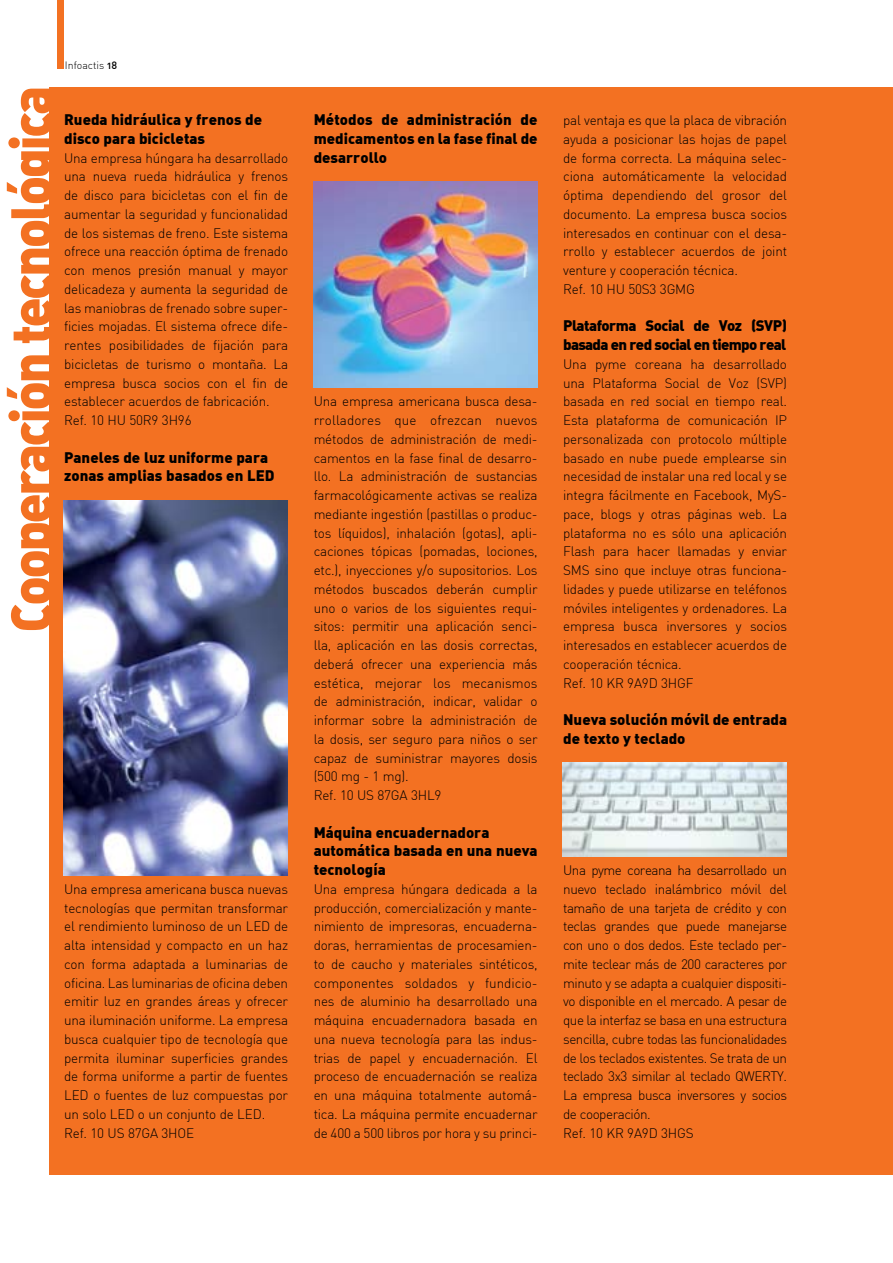
<style>
.page{position:relative;width:893px;height:1263px;background:#fff}
.page>*{position:absolute;margin:0;border:0;box-sizing:border-box;transform-origin:0 0}
.t1{font:900 57px "DIN Alternate";letter-spacing:-.05em;color:#f37122;scale:.95 1}
.t2{font:900 15px/18.8px "DIN Alternate";color:#000}
.t3{font:900 15px/18.8px "DIN Alternate";letter-spacing:-.045em;color:#000}
.t4{font:300 13.5px/18.8px "DIN";letter-spacing:-.015em;color:#000}
.t5{font:300 13.5px/18.8px "DIN";letter-spacing:-.035em;color:#000}
.t6{font:300 10.5px "DIN Alternate";color:#000}
.s1{font-weight:500}
</style>
<div class="page">
<div style="left:57px;top:0;width:7px;height:69px;background:#f37122"></div>
<div style="left:49px;top:87px;width:844px;height:1088px;background:#f37122"></div>
<img style="left:64px;top:500px;width:224px;height:375px">
<img style="left:314px;top:182px;width:223px;height:206px">
<img style="left:563px;top:762px;width:224px;height:94px">
<p class="t6" style="left:65px;top:59px;width:53px">Infoactis <span class="s1">18</span></p>
<h1 class="t1" style="left:-7px;top:633px;width:577px;rotate:-90deg">Cooperación tecnológica</h1>
<p class="t2" style="left:64px;top:109px;width:199px">Rueda hidráulica y frenos de disco para bicicletas</p>
<p class="t4" style="left:64px;top:148px;width:225px">Una empresa húngara ha desarrollado una nueva rueda hidráulica y frenos de disco para bicicletas con el fin de aumentar la seguridad y funcionalidad de los sistemas de freno. Este sistema ofrece una reacción óptima de frenado con menos presión manual y mayor delicadeza y aumenta la seguridad de las maniobras de frenado sobre super&shy;ficies mojadas. El sistema ofrece dife&shy;rentes posibilidades de fijación para bicicletas de turismo o montaña. La empresa busca socios con el fin de establecer acuerdos de fabricación.<br>Ref. 10 HU 50R9 3H96</p>
<p class="t2" style="left:64px;top:447px;width:212px">Paneles de luz uniforme para zonas amplias basados en LED</p>
<p class="t4" style="left:64px;top:879px;width:225px">Una empresa americana busca nuevas tecnologías que permitan transformar el rendimiento luminoso de un LED de alta intensidad y compacto en un haz con forma adaptada a luminarias de oficina. Las luminarias de oficina deben emitir luz en grandes áreas y ofrecer una iluminación uniforme. La empresa busca cualquier tipo de tecnología que permita iluminar superficies grandes de forma uniforme a partir de fuentes LED o fuentes de luz compuestas por un solo LED o un conjunto de LED.<br>Ref. 10 US 87GA 3HOE</p>
<p class="t2" style="left:314px;top:109px;width:225px;text-align:justify">Métodos de administración de medicamentos en la fase final de desarrollo</p>
<p class="t4" style="left:314px;top:392px;width:225px">Una empresa americana busca desa&shy;rrolladores que ofrezcan nuevos métodos de administración de medi&shy;camentos en la fase final de desarro&shy;llo. La administración de sustancias farmacológicamente activas se realiza mediante ingestión (pastillas o produc&shy;tos líquidos), inhalación (gotas), apli&shy;caciones tópicas (pomadas, lociones, etc.), inyecciones y/o supositorios. Los métodos buscados deberán cumplir uno o varios de los siguientes requi&shy;sitos: permitir una aplicación senci&shy;lla, aplicación en las dosis correctas, deberá ofrecer una experiencia más estética, mejorar los mecanismos de administración, indicar, validar o informar sobre la administración de la dosis, ser seguro para niños o ser capaz de suministrar mayores dosis (500 mg - 1 mg).<br>Ref. 10 US 87GA 3HL9</p>
<p class="t2" style="left:314px;top:822px;width:225px">Máquina encuadernadora automática basada en una nueva tecnología</p>
<p class="t4" style="left:314px;top:879px;width:225px;text-align:justify">Una empresa húngara dedicada a la producción, comercialización y mante&shy;nimiento de impresoras, encuaderna&shy;doras, herramientas de procesamien&shy;to de caucho y materiales sintéticos, componentes soldados y fundicio&shy;nes de aluminio ha desarrollado una máquina encuadernadora basada en una nueva tecnología para las indus&shy;trias de papel y encuadernación. El proceso de encuadernación se realiza en una máquina totalmente automá&shy;tica. La máquina permite encuadernar de 400 a 500 libros por hora y su princi-</p>
<p class="t4" style="left:563px;top:111px;width:225px">pal ventaja es que la placa de vibración ayuda a posicionar las hojas de papel de forma correcta. La máquina selec&shy;ciona automáticamente la velocidad óptima dependiendo del grosor del documento. La empresa busca socios interesados en continuar con el desa&shy;rrollo y establecer acuerdos de joint venture y cooperación técnica.<br>Ref. 10 HU 50S3 3GMG</p>
<p class="t3" style="left:563px;top:316px;width:225px">Plataforma Social de Voz (SVP) basada en red social en tiempo real</p>
<p class="t4" style="left:563px;top:354px;width:225px">Una pyme coreana ha desarrollado una Plataforma Social de Voz (SVP) basada en red social en tiempo real.<br>Esta plataforma de comunicación IP personalizada con protocolo múltiple basado en nube puede emplearse sin necesidad de instalar una red local y se integra fácilmente en Facebook, MyS&shy;pace, blogs y otras páginas web. La plataforma no es sólo una aplicación Flash para hacer llamadas y enviar SMS sino que incluye otras funciona&shy;lidades y puede utilizarse en teléfonos móviles inteligentes y ordenadores. La empresa busca inversores y socios interesados en establecer acuerdos de cooperación técnica.<br>Ref. 10 KR 9A9D 3HGF</p>
<p class="t2" style="left:563px;top:709px;width:225px">Nueva solución móvil de entrada de texto y teclado</p>
<p class="t5" style="left:563px;top:861px;width:225px">Una pyme coreana ha desarrollado un nuevo teclado inalámbrico móvil del tamaño de una tarjeta de crédito y con teclas grandes que puede manejarse con uno o dos dedos. Este teclado per&shy;mite teclear más de 200 caracteres por minuto y se adapta a cualquier dispositi&shy;vo disponible en el mercado. A pesar de que la interfaz se basa en una estructura sencilla, cubre todas las funcionalidades de los teclados existentes. Se trata de un teclado 3x3 similar al teclado QWERTY.<br>La empresa busca inversores y socios de cooperación.<br>Ref. 10 KR 9A9D 3HGS</p>
</div>
